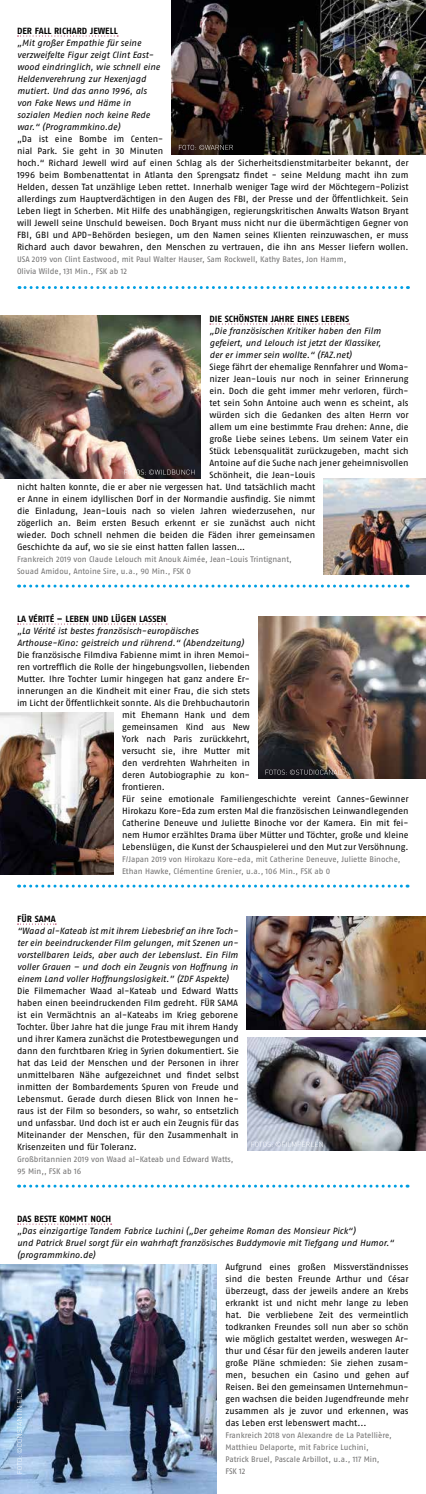
<style>
.page{position:relative;width:426px;height:1494px;background:#fff}
.page>*{position:absolute;margin:0;border:0;box-sizing:border-box;transform-origin:0 0}
.t1{font:9px/12px "Fago No Regular LF";letter-spacing:-.005em;color:#000;text-align:justify}
.t2{font:italic 9px/12px "Fago No Regular Lf";letter-spacing:-.005em;color:#000}
.t3{font:700 9px "Fago No";color:#000}
.t4{font:8px/12px "Fago No Regular LF";letter-spacing:-.005em;color:#706f6f}
</style>
<div class="page">
<svg style="left:18px;top:36px;width:100px;height:1px"></svg>
<svg style="left:210px;top:324px;width:139px;height:1px"></svg>
<svg style="left:18px;top:624px;width:149px;height:1px"></svg>
<svg style="left:18px;top:924px;width:38px;height:1px"></svg>
<svg style="left:18px;top:1224px;width:94px;height:1px"></svg>
<svg style="left:19px;top:286px;width:389px;height:3px"></svg>
<svg style="left:19px;top:585px;width:388px;height:3px"></svg>
<svg style="left:19px;top:885px;width:388px;height:3px"></svg>
<svg style="left:19px;top:1185px;width:388px;height:3px"></svg>
<img style="left:171px;top:0;width:254px;height:154px">
<img style="left:0;top:316px;width:201px;height:162px">
<img style="left:323px;top:478px;width:102px;height:96px">
<img style="left:246px;top:916px;width:179px;height:113px">
<img style="left:247px;top:1037px;width:178px;height:113px">
<img style="left:258px;top:616px;width:167px;height:162px">
<img style="left:0;top:712px;width:113px;height:162px">
<img style="left:0;top:1264px;width:217px;height:230px">
<svg style="left:179px;top:145px;width:54px;height:5px"></svg>
<svg style="left:124px;top:470px;width:70px;height:5px"></svg>
<svg style="left:265px;top:770px;width:76px;height:5px"></svg>
<svg style="left:251px;top:1142px;width:71px;height:5px"></svg>
<svg style="left:17px;top:1389px;width:5px;height:84px"></svg>
<p class="t3" style="left:17px;top:26px;width:102px">DER FALL RICHARD JEWELL</p>
<p class="t2" style="left:17px;top:37px;width:144px">„Mit großer Empathie für seine verzweifelte Figur zeigt Clint East&shy;wood eindringlich, wie schnell eine<br>Heldenverehrung zur Hexenjagd mutiert. Und das anno 1996, als von Fake News und Häme in sozialen Medien noch keine Rede war.“ (Programmkino.de)</p>
<p class="t1" style="left:17px;top:133px;width:392px;text-align:left">„Da ist eine Bombe im Centen-<br>nial Park. Sie geht in 30 Minuten<br>hoch.“ Richard Jewell wird auf einen Schlag als der Sicherheitsdienstmitarbeiter bekannt, der 1996 beim Bombenattentat in Atlanta den Sprengsatz findet - seine Meldung macht ihn zum Helden, dessen Tat unzählige Leben rettet. Innerhalb weniger Tage wird der Möchtegern-Polizist allerdings zum Hauptverdächtigen in den Augen des FBI, der Presse und der Öffentlichkeit. Sein Leben liegt in Scherben. Mit Hilfe des unabhängigen, regierungskritischen Anwalts Watson Bryant will Jewell seine Unschuld beweisen. Doch Bryant muss nicht nur die übermächtigen Gegner von FBI, GBI und APD-Behörden besiegen, um den Namen seines Klienten reinzuwaschen, er muss Richard auch davor bewahren, den Menschen zu vertrauen, die ihn ans Messer liefern wollen.</p>
<p class="t4" style="left:17px;top:253px;width:330px">USA 2019 von Clint Eastwood, mit Paul Walter Hauser, Sam Rockwell, Kathy Bates, Jon Hamm,<br>Olivia Wilde, 131 Min., FSK ab 12</p>
<p class="t3" style="left:209px;top:314px;width:141px">DIE SCHÖNSTEN JAHRE EINES LEBENS</p>
<p class="t2" style="left:209px;top:325px;width:173px;text-align:justify">„Die französischen Kritiker haben den Film gefeiert, und Lelouch ist jetzt der Klassiker, der er immer sein wollte.“ (FAZ.net)</p>
<p class="t1" style="left:209px;top:361px;width:200px">Siege fährt der ehemalige Rennfahrer und Woma-</p>
<p class="t1" style="left:209px;top:373px;width:200px">nizer Jean-Louis nur noch in seiner Erinnerung</p>
<p class="t1" style="left:209px;top:385px;width:200px">ein. Doch die geht immer mehr verloren, fürch-</p>
<p class="t1" style="left:209px;top:397px;width:200px">tet sein Sohn Antoine auch wenn es scheint, als</p>
<p class="t1" style="left:209px;top:409px;width:200px">würden sich die Gedanken des alten Herrn vor</p>
<p class="t1" style="left:209px;top:421px;width:200px">allem um eine bestimmte Frau drehen: Anne, die</p>
<p class="t1" style="left:209px;top:433px;width:200px">große Liebe seines Lebens. Um seinem Vater ein</p>
<p class="t1" style="left:209px;top:445px;width:200px">Stück Lebensqualität zurückzugeben, macht sich</p>
<p class="t1" style="left:209px;top:457px;width:200px">Antoine auf die Suche nach jener geheimnisvollen</p>
<p class="t1" style="left:209px;top:469px;width:107px">Schönheit, die Jean-Louis</p>
<p class="t1" style="left:17px;top:481px;width:299px">nicht halten konnte, die er aber nie vergessen hat. Und tatsächlich macht</p>
<p class="t1" style="left:17px;top:493px;width:299px">er Anne in einem idyllischen Dorf in der Normandie ausfindig. Sie nimmt</p>
<p class="t1" style="left:17px;top:505px;width:299px">die Einladung, Jean-Louis nach so vielen Jahren wiederzusehen, nur</p>
<p class="t1" style="left:17px;top:517px;width:299px">zögerlich an. Beim ersten Besuch erkennt er sie zunächst auch nicht</p>
<p class="t1" style="left:17px;top:529px;width:299px">wieder. Doch schnell nehmen die beiden die Fäden ihrer gemeinsamen</p>
<p class="t1" style="left:17px;top:541px;width:229px">Geschichte da auf, wo sie sie einst hatten fallen lassen…</p>
<p class="t4" style="left:17px;top:553px;width:276px">Frankreich 2019 von Claude Lelouch mit Anouk Aimée, Jean-Louis Trintignant,<br>Souad Amidou, Antoine Sire, u.a., 90 Min., FSK 0</p>
<p class="t3" style="left:17px;top:614px;width:151px">LA VÉRITÉ – LEBEN UND LÜGEN LASSEN</p>
<p class="t2" style="left:17px;top:625px;width:228px">„La Vérité ist bestes französisch-europäisches<br>Arthouse-Kino: geistreich und rührend.“ (Abendzeitung)</p>
<p class="t1" style="left:17px;top:649px;width:234px">Die französische Filmdiva Fabienne mimt in ihren Memoi-</p>
<p class="t1" style="left:17px;top:661px;width:234px">ren vortrefflich die Rolle der hingebungsvollen, liebenden</p>
<p class="t1" style="left:17px;top:673px;width:234px">Mutter. Ihre Tochter Lumir hingegen hat ganz andere Er-</p>
<p class="t1" style="left:17px;top:685px;width:234px">innerungen an die Kindheit mit einer Frau, die sich stets</p>
<p class="t1" style="left:17px;top:697px;width:234px">im Licht der Öffentlichkeit sonnte. Als die Drehbuchautorin</p>
<p class="t1" style="left:122px;top:709px;width:129px">mit Ehemann Hank und dem</p>
<p class="t1" style="left:122px;top:721px;width:129px">gemeinsamen Kind aus New</p>
<p class="t1" style="left:122px;top:733px;width:129px">York nach Paris zurückkehrt,</p>
<p class="t1" style="left:122px;top:745px;width:129px">versucht sie, ihre Mutter mit</p>
<p class="t1" style="left:122px;top:757px;width:129px">den verdrehten Wahrheiten in</p>
<p class="t1" style="left:122px;top:769px;width:129px">deren Autobiographie zu kon-</p>
<p class="t1" style="left:122px;top:781px;width:44px">frontieren.</p>
<p class="t1" style="left:122px;top:793px;width:287px">Für seine emotionale Familiengeschichte vereint Cannes-Gewinner</p>
<p class="t1" style="left:122px;top:805px;width:287px">Hirokazu Kore-Eda zum ersten Mal die französischen Leinwandlegenden</p>
<p class="t1" style="left:122px;top:817px;width:287px">Catherine Deneuve und Juliette Binoche vor der Kamera. Ein mit fei-</p>
<p class="t1" style="left:122px;top:829px;width:287px">nem Humor erzähltes Drama über Mütter und Töchter, große und kleine</p>
<p class="t1" style="left:122px;top:841px;width:287px">Lebenslügen, die Kunst der Schauspielerei und den Mut zur Versöhnung.</p>
<p class="t4" style="left:122px;top:853px;width:279px">F/Japan 2019 von Hirokazu Kore-eda, mit Catherine Deneuve, Juliette Binoche,<br>Ethan Hawke, Clémentine Grenier, u.a., 106 Min., FSK ab 0</p>
<p class="t3" style="left:17px;top:914px;width:40px">FÜR SAMA</p>
<p class="t2" style="left:17px;top:925px;width:222px;text-align:justify">“Waad al-Kateab ist mit ihrem Liebesbrief an ihre Toch&shy;ter ein beeindruckender Film gelungen, mit Szenen un&shy;vorstellbaren Leids, aber auch der Lebenslust. Ein Film voller Grauen – und doch ein Zeugnis von Hoffnung in einem Land voller Hoffnungslosigkeit.” (ZDF Aspekte)</p>
<p class="t1" style="left:17px;top:985px;width:223px">Die Filmemacher Waad al-Kateab und Edward Watts haben einen beeindruckenden Film gedreht. FÜR SAMA ist ein Vermächtnis an al-Kateabs im Krieg geborene Tochter. Über Jahre hat die junge Frau mit ihrem Handy und ihrer Kamera zunächst die Protestbewegungen und dann den furchtbaren Krieg in Syrien dokumentiert. Sie hat das Leid der Menschen und der Personen in ihrer unmittelbaren Nähe aufgezeichnet und findet selbst inmitten der Bombardements Spuren von Freude und Lebensmut. Gerade durch diesen Blick von Innen he&shy;raus ist der Film so besonders, so wahr, so entsetzlich und unfassbar. Und doch ist er auch ein Zeugnis für das Miteinander der Menschen, für den Zusammenhalt in Krisenzeiten und für Toleranz.</p>
<p class="t4" style="left:17px;top:1153px;width:217px">Großbritannien 2019 von Waad al-Kateab und Edward Watts,<br>95 Min,, FSK ab 16</p>
<p class="t3" style="left:17px;top:1214px;width:96px">DAS BESTE KOMMT NOCH</p>
<p class="t2" style="left:17px;top:1225px;width:378px">„Das einzigartige Tandem Fabrice Luchini („Der geheime Roman des Monsieur Pick“)<br>und Patrick Bruel sorgt für ein wahrhaft französisches Buddymovie mit Tiefgang und Humor.“ (programmkino.de)</p>
<p class="t1" style="left:225px;top:1261px;width:184px">Aufgrund eines großen Missverständnisses sind die besten Freunde Arthur und César überzeugt, dass der jeweils andere an Krebs erkrankt ist und nicht mehr lange zu leben hat. Die verbliebene Zeit des vermeintlich todkranken Freundes soll nun aber so schön wie möglich gestaltet werden, weswegen Ar&shy;thur und César für den jeweils anderen lauter große Pläne schmieden: Sie ziehen zusam&shy;men, besuchen ein Casino und gehen auf Reisen. Bei den gemeinsamen Unternehmun&shy;gen wachsen die beiden Jugendfreunde mehr zusammen als je zuvor und erkennen, was das Leben erst lebenswert macht...</p>
<p class="t4" style="left:225px;top:1429px;width:168px">Frankreich 2018 von Alexandre de La Patellière, Matthieu Delaporte, mit Fabrice Luchini, Patrick Bruel, Pascale Arbillot, u.a., 117 Min, FSK 12</p>
</div>
